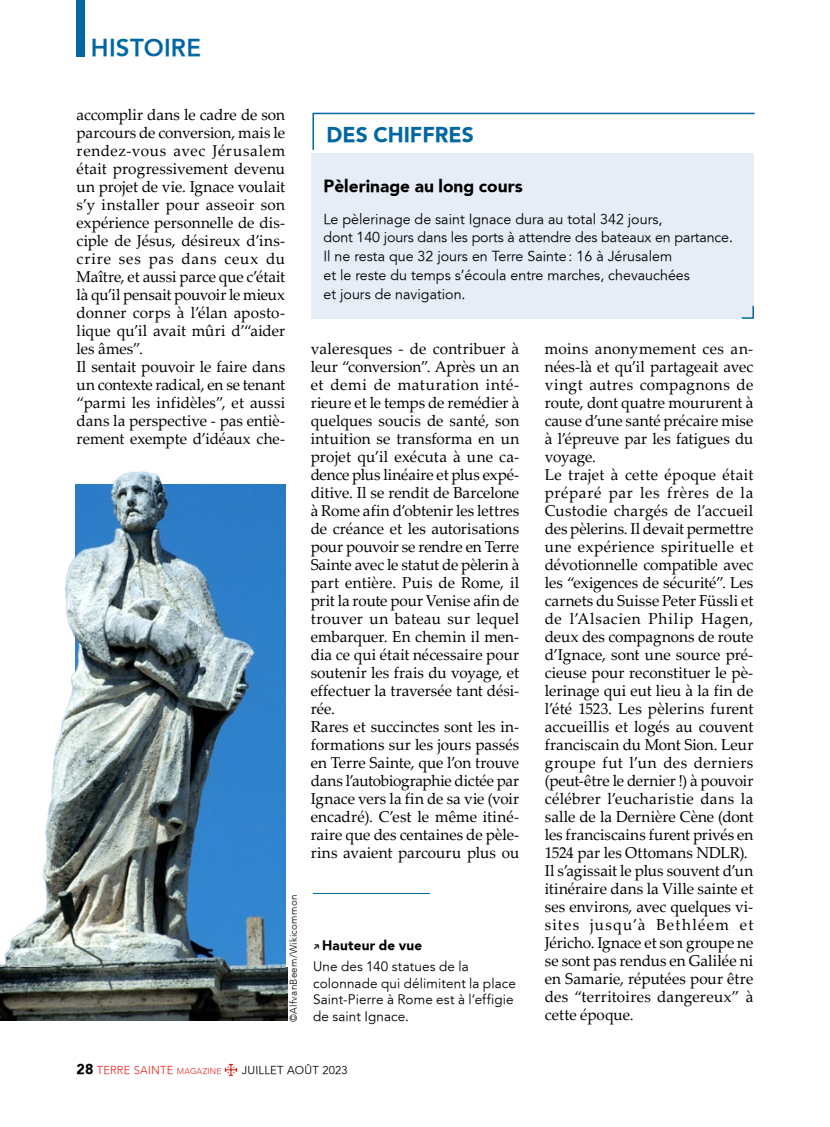
<style>
.page{position:relative;width:830px;height:1127px;background:#fff}
.page>*{position:absolute;margin:0;border:0;box-sizing:border-box;transform-origin:0 0}
.t1{font:800 24px "Avenir";letter-spacing:.01em;color:#0067a2}
.t2{font:900 21px "Avenir";color:#0067a2}
.t3{font:900 17.25px "Avenir";color:#000}
.t4{font:15.75px/18px "Palatino Linotype";letter-spacing:.005em;color:#000}
.t5{font:300 14.25px/18.8px "Avenir 45";color:#000}
.t6{font:300 13.5px/16.5px "Avenir 45";letter-spacing:.01em;color:#000}
.t7{font:900 13.5px "Avenir";letter-spacing:.015em;color:#000}
.t8{font:300 11.25px "Avenir";letter-spacing:.02em;color:#e3231d}
.t9{font:300 11.25px "Avenir 45";letter-spacing:.02em;color:#000}
.t10{font:300 9.75px "Avenir";letter-spacing:.025em;color:#000}
.s1{font-family:"Alegreya Sans";font-weight:700}
.s2{font-weight:900;font-size:14.25px;color:#000}
.s3{font-size:8.25px}
</style>
<div class="page">
<svg style="left:225px;top:1064px;width:12px;height:12px"></svg>
<div style="left:310px;top:153px;width:443px;height:165px;background:#e6edf7"></div>
<svg style="left:312px;top:112px;width:443px;height:39px"></svg>
<svg style="left:740px;top:305px;width:14px;height:14px"></svg>
<img style="left:0;top:471px;width:288px;height:550px">
<img style="left:76px;top:485px;width:209px;height:536px">
<hr style="left:313px;top:893px;width:116px;height:1px;background:#0067a2">
<div style="left:77px;top:0;width:8px;height:56px;background:#0067a2"></div>
<h1 class="t1" style="left:91px;top:34px;width:111px">HISTOIRE</h1>
<p class="t4" style="left:77px;top:105px;width:210px">accomplir dans le cadre de son parcours de conversion, mais le rendez-vous avec Jérusalem était progressivement devenu un projet de vie. Ignace voulait s’y installer pour asseoir son expérience personnelle de dis&shy;ciple de Jésus, désireux d’ins&shy;crire ses pas dans ceux du<br>Maître, et aussi parce que c’était là qu’il pensait pouvoir le mieux donner corps à l’élan aposto&shy;lique qu’il avait mûri d’“aider les âmes”.<br>Il sentait pouvoir le faire dans un contexte radical, en se tenant “parmi les infidèles”, et aussi dans la perspective - pas entiè&shy;rement exempte d’idéaux che-</p>
<p class="t10" style="left:288px;top:1021px;width:128px;rotate:-90deg">©AlfvanBeem/Wikicommon</p>
<h2 class="t2" style="left:326px;top:122px;width:149px">DES CHIFFRES</h2>
<p class="t3" style="left:323px;top:176px;width:201px">Pèlerinage au long cours</p>
<p class="t5" style="left:323px;top:210px;width:411px">Le pèlerinage de saint Ignace dura au total 342 jours,<br>dont 140 jours dans les ports à attendre des bateaux en partance.<br>Il ne resta que 32 jours en Terre Sainte: 16 à Jérusalem<br>et le reste du temps s’écoula entre marches, chevauchées<br>et jours de navigation.</p>
<p class="t4" style="left:310px;top:339px;width:210px">valeresques - de contribuer à leur “conversion”. Après un an et demi de maturation inté&shy;rieure et le temps de remédier à quelques soucis de santé, son intuition se transforma en un projet qu’il exécuta à une ca&shy;dence plus linéaire et plus expé&shy;ditive. Il se rendit de Barcelone à Rome afin d’obtenir les lettres de créance et les autorisations pour pouvoir se rendre en Terre<br>Sainte avec le statut de pèlerin à part entière. Puis de Rome, il prit la route pour Venise afin de trouver un bateau sur lequel embarquer. En chemin il men&shy;dia ce qui était nécessaire pour soutenir les frais du voyage, et effectuer la traversée tant dési&shy;rée.<br>Rares et succinctes sont les in&shy;formations sur les jours passés en Terre Sainte, que l’on trouve dans l’autobiographie dictée par<br>Ignace vers la fin de sa vie (voir encadré). C’est le même itiné&shy;raire que des centaines de pèle&shy;rins avaient parcouru plus ou</p>
<p class="t4" style="left:544px;top:339px;width:210px">moins anonymement ces an&shy;nées-là et qu’il partageait avec vingt autres compagnons de route, dont quatre moururent à cause d’une santé précaire mise à l’épreuve par les fatigues du voyage.<br>Le trajet à cette époque était préparé par les frères de la<br>Custodie chargés de l’accueil des pèlerins. Il devait permettre une expérience spirituelle et dévotionnelle compatible avec les “exigences de sécurité”. Les carnets du Suisse Peter Füssli et de l’Alsacien Philip Hagen, deux des compagnons de route d’Ignace, sont une source pré&shy;cieuse pour reconstituer le pè&shy;lerinage qui eut lieu à la fin de l’été 1523. Les pèlerins furent accueillis et logés au couvent franciscain du Mont Sion. Leur groupe fut l’un des derniers (peut-être le dernier !) à pouvoir célébrer l’eucharistie dans la salle de la Dernière Cène (dont les franciscains furent privés en<br>1524 par les Ottomans NDLR).<br>Il s’agissait le plus souvent d’un itinéraire dans la Ville sainte et ses environs, avec quelques vi&shy;sites jusqu’à Bethléem et<br>Jéricho. Ignace et son groupe ne se sont pas rendus en Galilée ni en Samarie, réputées pour être des “territoires dangereux” à cette époque.</p>
<p class="t7" style="left:313px;top:937px;width:111px"><span class="s1">↗</span> Hauteur de vue</p>
<p class="t6" style="left:313px;top:958px;width:204px">U ne des 140 statues de la colonnade qui délimitent la place<br>Saint-Pierre à Rome est à l’effigie de saint Ignace.</p>
<p class="t8" style="left:77px;top:1064px;width:146px"><span class="s2">28</span> TERRE SAINTE <span class="s3">MAGAZINE</span></p>
<p class="t9" style="left:242px;top:1064px;width:107px">Jui llet août 2023</p>
</div>
